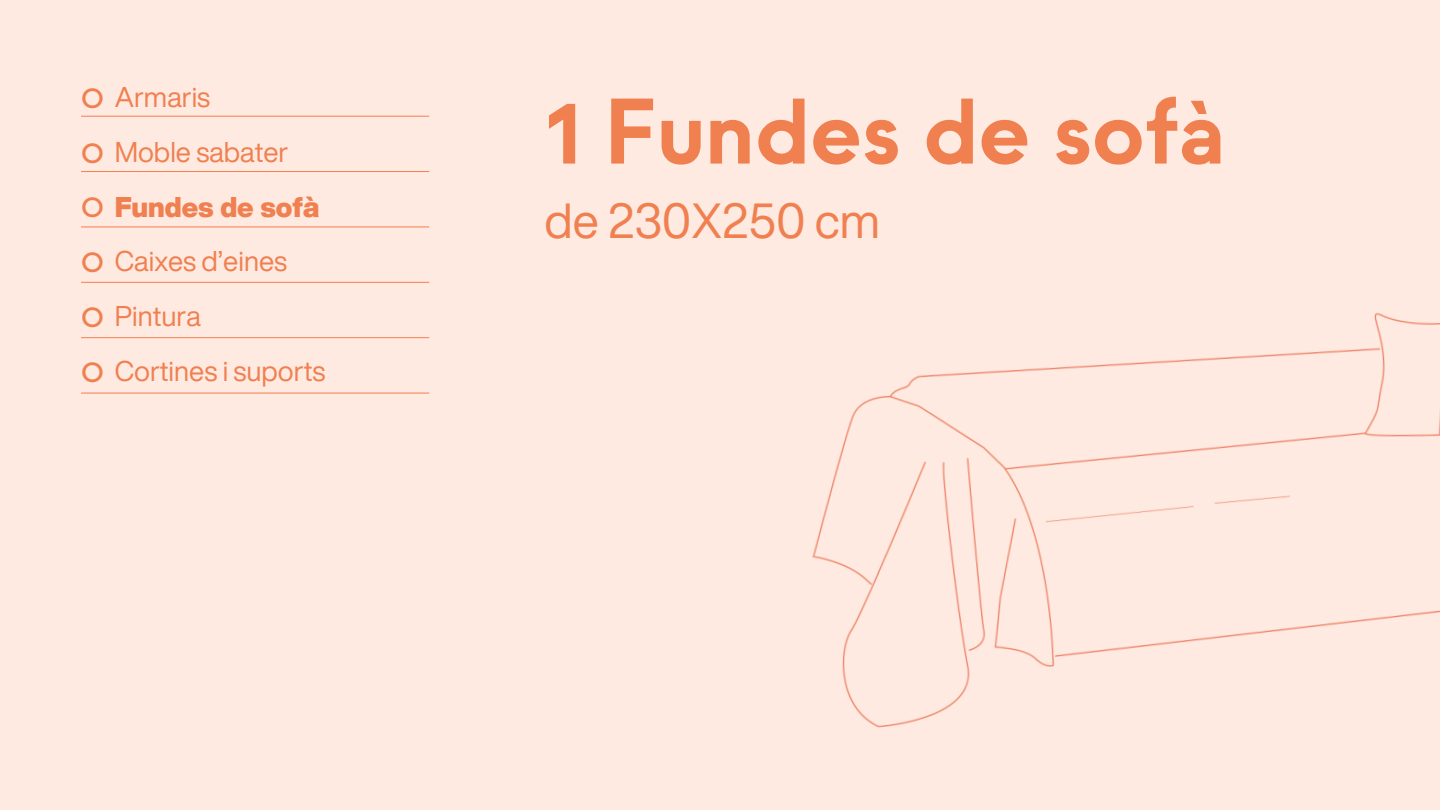
<style>
.page{position:relative;width:1440px;height:810px;background:#ffeae2}
.page>*{position:absolute;margin:0;border:0;box-sizing:border-box;transform-origin:0 0}
.t1{font:700 92.9px "Strawford";color:#f08050}
.t2{font:48px "Helvetica Now Display";color:#f08050}
.t3{font:27.8px "Helvetica Now Display";color:#f08050}
.t4{font:900 27.8px "Helvetica Now Display";color:#f08050}
.s1{font-family:"Strawford";font-weight:500}
</style>
<div class="page">
<img style="left:812px;top:312px;width:628px;height:416px">
<hr style="left:81px;top:116px;width:348px;height:1px;background:#f08050">
<hr style="left:81px;top:171px;width:348px;height:1px;background:#f08050">
<hr style="left:81px;top:227px;width:348px;height:1px;background:#f08050">
<hr style="left:81px;top:282px;width:348px;height:1px;background:#f08050">
<hr style="left:81px;top:337px;width:348px;height:1px;background:#f08050">
<hr style="left:81px;top:393px;width:348px;height:1px;background:#f08050">
<p class="t3" style="left:81px;top:76px;width:131px"><span class="s1">O</span> Armaris</p>
<p class="t3" style="left:81px;top:131px;width:209px"><span class="s1">O</span> Moble sabater</p>
<p class="t4" style="left:81px;top:186px;width:240px"><span class="s1">O</span> Fundes de sofà</p>
<p class="t3" style="left:81px;top:240px;width:208px"><span class="s1">O</span> Caixes d’eines</p>
<h3 class="t3" style="left:81px;top:295px;width:121px"><span class="s1">O</span> Pintura</h3>
<p class="t3" style="left:81px;top:350px;width:246px"><span class="s1">O</span> Cortines i suports</p>
<p class="t1" style="left:545px;top:80px;width:683px">1 Fundes de sofà</p>
<p class="t2" style="left:545px;top:185px;width:337px">de 230X250 cm</p>
</div>
